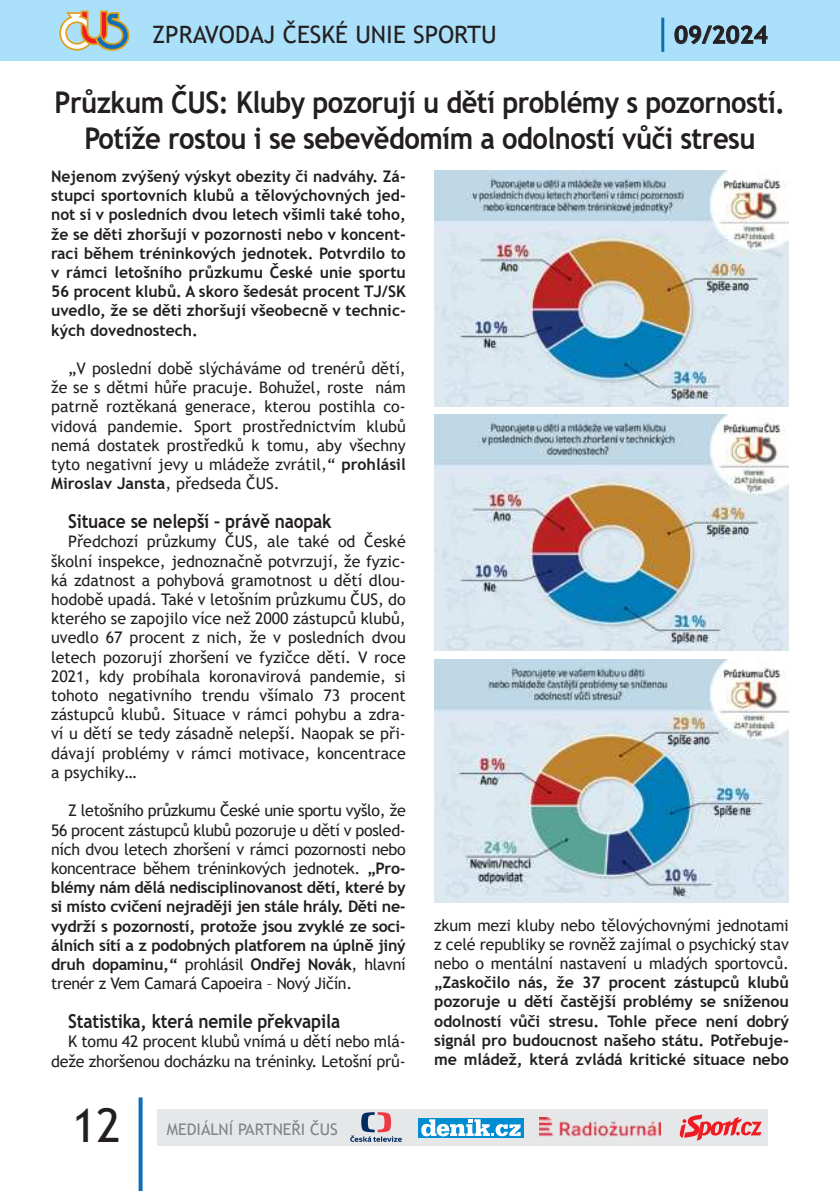
<style>
.page{position:relative;width:840px;height:1191px;background:#fff}
.page>*{position:absolute;margin:0;border:0;box-sizing:border-box;transform-origin:0 0}
.t1{font:46.6px "Trebuchet MS";color:#231f20}
.t2{font:700 30px/36px "Trebuchet MS";letter-spacing:-.02em;color:#231f20;text-align:center;scale:.91 1}
.t3{font:24px "Trebuchet MS";color:#231f20}
.t4{font:700 24px "Trebuchet MS";color:#231f20}
.t5{font:700 19.2px "Trebuchet MS";letter-spacing:-.01em;color:#231f20;scale:.9 1}
.t6{font:16px/19.2px "Trebuchet MS";letter-spacing:-.01em;color:#231f20;text-align:justify}
.t7{font:700 16px/19.2px "Trebuchet MS";letter-spacing:-.005em;color:#231f20;text-align:justify}
.t8{font:16px "Trebuchet MS";color:#808285}
.s1{font-weight:700}
</style>
<div class="page">
<div style="left:0;top:0;width:839px;height:61px;background:#aae0f9"></div>
<svg style="left:59px;top:11px;width:70px;height:40px"></svg>
<svg style="left:674px;top:25px;width:93px;height:19px"></svg>
<hr style="left:661px;top:18px;width:3px;height:34px;background:#0f6eb8">
<svg style="left:138px;top:1097px;width:4px;height:94px"></svg>
<div style="left:158px;top:1109px;width:609px;height:36px;background:#e6e7e9"></div>
<img style="left:434px;top:659px;width:354px;height:243px">
<img style="left:434px;top:414px;width:354px;height:236px">
<img style="left:434px;top:170px;width:354px;height:236px">
<svg style="left:350px;top:1112px;width:51px;height:29px"></svg>
<img style="left:539px;top:1117px;width:121px;height:20px">
<div style="left:418px;top:1118px;width:105px;height:19px;background:#008cd0"></div>
<svg style="left:421px;top:1119px;width:99px;height:17px"></svg>
<svg style="left:679px;top:1114px;width:82px;height:26px"></svg>
<h3 class="t3" style="left:152px;top:20px;width:346px">ZPRAVODAJ ČESKÉ UNIE SPORTU</h3>
<h3 class="t4" style="left:673px;top:21px;width:95px">09/2024</h3>
<h2 class="t2" style="left:54px;top:84px;width:804px">Průzkum ČUS: Kluby pozorují u dětí problémy s pozorností.<br>Potíže rostou i se sebevědomím a odolností vůči stresu</h2>
<p class="t7" style="left:51px;top:167px;width:356px">Nejenom zvýšený výskyt obezity či nadváhy. Zá&shy;stupci sportovních klubů a tělovýchovných jed&shy;not si v posledních dvou letech všimli také toho, že se děti zhoršují v pozornosti nebo v koncent&shy;raci během tréninkových jednotek. Potvrdilo to v rámci letošního průzkumu České unie sportu 56 procent klubů. A skoro šedesát procent TJ/SK uvedlo, že se děti zhoršují všeobecně v technic&shy;kých dovednostech.</p>
<p class="t6" style="left:51px;top:358px;width:356px;text-indent:17px">„V poslední době slýcháváme od trenérů dětí, že se s dětmi hůře pracuje. Bohužel, roste nám patrně roztěkaná generace, kterou postihla co&shy;vidová pandemie. Sport prostřednictvím klubů nemá dostatek prostředků k tomu, aby všechny tyto negativní jevy u mládeže zvrátil,“ <span class="s1">prohlásil Miroslav Jansta</span>, předseda ČUS.</p>
<p class="t5" style="left:68px;top:509px;width:294px">Situace se nelepší – právě naopak</p>
<p class="t6" style="left:51px;top:532px;width:356px;text-indent:17px">Předchozí průzkumy ČUS, ale také od České školní inspekce, jednoznačně potvrzují, že fyzic&shy;ká zdatnost a pohybová gramotnost u dětí dlou&shy;hodobě upadá. Také v letošním průzkumu ČUS, do kterého se zapojilo více než 2000 zástupců klubů, uvedlo 67 procent z nich, že v posledních dvou letech pozorují zhoršení ve fyzičce dětí. V roce 2021, kdy probíhala koronavirová pandemie, si tohoto negativního trendu všímalo 73 procent zástupců klubů. Situace v rámci pohybu a zdra&shy;ví u dětí se tedy zásadně nelepší. Naopak se při&shy;dávají problémy v rámci motivace, koncentrace a psychiky…</p>
<p class="t6" style="left:51px;top:801px;width:356px;text-indent:17px">Z letošního průzkumu České unie sportu vyšlo, že 56 procent zástupců klubů pozoruje u dětí v posled&shy;ních dvou letech zhoršení v rámci pozornosti nebo koncentrace během tréninkových jednotek. <span class="s1">„Pro&shy;blémy nám dělá nedisciplinovanost dětí, které by si místo cvičení nejraději jen stále hrály. Děti ne&shy;vydrží s pozorností, protože jsou zvyklé ze soci&shy;álních sítí a z podobných platforem na úplně jiný druh dopaminu,“</span> prohlásil <span class="s1">Ondřej Novák</span>, hlavní trenér z Vem Camará Capoeira – Nový Jičín.</p>
<p class="t5" style="left:68px;top:1009px;width:303px">Statistika, která nemile překvapila</p>
<p class="t6" style="left:51px;top:1032px;width:356px;text-align:right">K tomu 42 procent klubů vnímá u dětí nebo mlá&shy;deže zhoršenou docházku na tréninky. Letošní prů-</p>
<p class="t6" style="left:434px;top:915px;width:356px">zkum mezi kluby nebo tělovýchovnými jednotami z celé republiky se rovněž zajímal o psychický stav nebo o mentální nastavení u mladých sportovců.</p>
<p class="t7" style="left:434px;top:973px;width:356px">„Zaskočilo nás, že 37 procent zástupců klubů pozoruje u dětí častější problémy se sníženou odolností vůči stresu. Tohle přece není dobrý signál pro budoucnost našeho státu. Potřebuje&shy;me mládež, která zvládá kritické situace nebo</p>
<h1 class="t1" style="left:72px;top:1095px;width:50px">12</h1>
<p class="t8" style="left:167px;top:1118px;width:172px">MEDIÁLNÍ PARTNEŘI ČUS</p>
</div>
